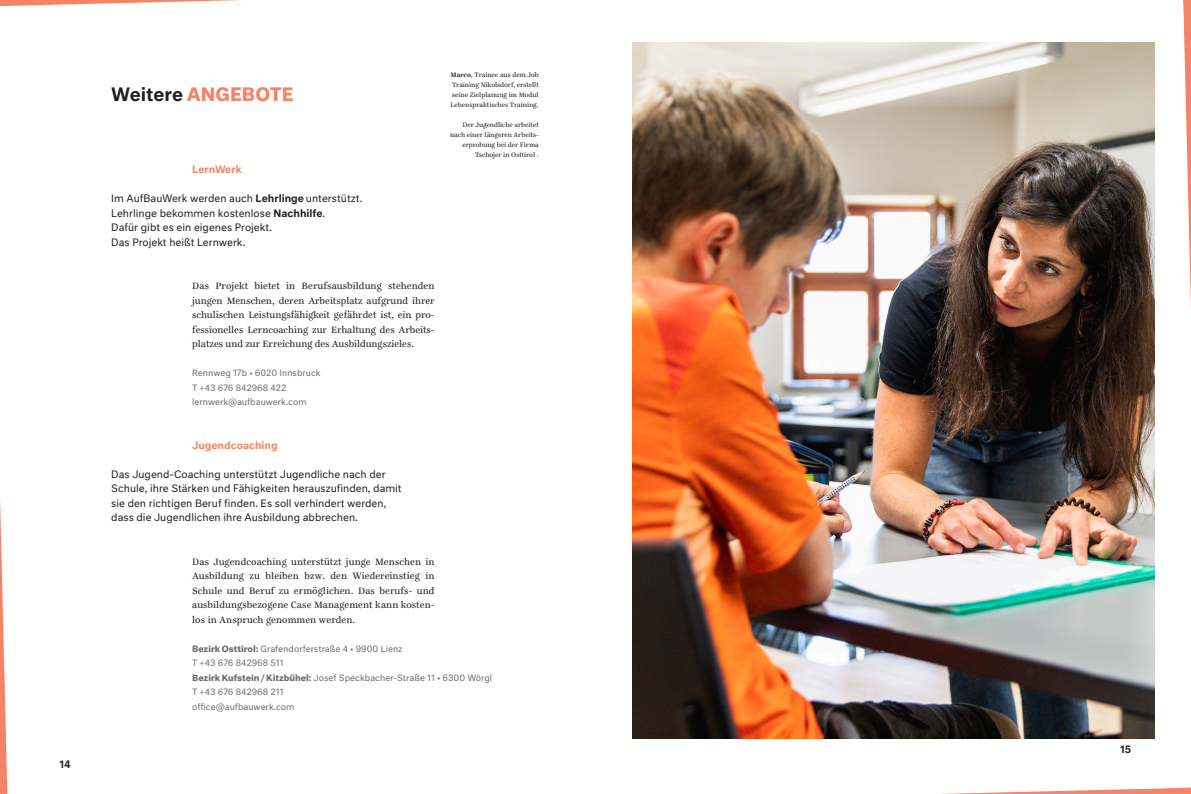
<style>
.page{position:relative;width:1191px;height:794px;background:#fff}
.page>*{position:absolute;margin:0;border:0;box-sizing:border-box;transform-origin:0 0}
.Überschrift_2{font:700 18px "Neutral";color:#f48465}
.Fließtext{font:10px/14.5px "Ingeborg";color:#231f20;text-align:justify}
.Überschrift_schwarz{font:10px/14.5px "Neutral";color:#231f20}
.Überschrift_orange_M{font:500 10px "Neutral";color:#f48465}
.t1{font:500 10px "Neutral";color:#231f20}
.Kontakt{font:8.5px "Neutral";color:#6c6d70}
.Infotext{font:7px/10px "Ingeborg";color:#231f20;text-align:justify}
.s1{font-weight:500;color:#231f20}
.s2{font-weight:500}
.s3{font-weight:700}
</style>
<div class="page">
<svg style="left:1183px;top:0;width:8px;height:307px"></svg>
<svg style="left:0;top:0;width:242px;height:6px"></svg>
<svg style="left:0;top:499px;width:8px;height:295px"></svg>
<svg style="left:941px;top:787px;width:250px;height:7px"></svg>
<img style="left:632px;top:43px;width:522px;height:695px">
<p class="t1" style="left:60px;top:757px;width:13px">14</p>
<p class="Überschrift_2" style="left:111px;top:82px;width:184px"><span class="s1">Weitere</span> ANGEBOTE</p>
<p class="Überschrift_orange_M" style="left:192px;top:163px;width:51px">LernWerk</p>
<p class="Überschrift_schwarz" style="left:111px;top:191px;width:253px">Im AufBauWerk werden auch <span class="s2">Lehrlinge</span> unterstützt.</p>
<p class="Überschrift_schwarz" style="left:111px;top:205px;width:215px">Lehrlinge bekommen kostenlose <span class="s2">Nachhilfe</span>.</p>
<p class="Überschrift_schwarz" style="left:111px;top:220px;width:162px">Dafür gibt es ein eigenes Projekt.</p>
<p class="Überschrift_schwarz" style="left:111px;top:234px;width:136px">Das Projekt heißt Lernwerk.</p>
<p class="Fließtext" style="left:192px;top:278px;width:244px">Das Projekt bietet in Berufsausbildung stehenden jungen Menschen, deren Arbeitsplatz aufgrund ihrer schulischen Leistungsfähigkeit gefährdet ist, ein pro&shy;fessionelles Lerncoaching zur Erhaltung des Arbeits&shy;platzes und zur Erreichung des Ausbildungszieles.</p>
<p class="Kontakt" style="left:192px;top:367px;width:130px">Rennweg 17b • 6020 Innsbruck</p>
<p class="Kontakt" style="left:192px;top:382px;width:96px">T +43 676 842968 422</p>
<p class="Kontakt" style="left:192px;top:396px;width:116px">lernwerk@aufbauwerk.com</p>
<p class="Überschrift_orange_M" style="left:192px;top:438px;width:87px">Jugendcoaching</p>
<p class="Überschrift_schwarz" style="left:111px;top:466px;width:292px">Das Jugend-Coaching unterstützt Jugendliche nach der Schule, ihre Stärken und Fähigkeiten herauszufinden, damit sie den richtigen Beruf finden. Es soll verhindert werden, dass die Jugendlichen ihre Ausbildung abbrechen.</p>
<p class="Fließtext" style="left:192px;top:554px;width:244px">Das Jugendcoaching unterstützt junge Menschen in Ausbildung zu bleiben bzw. den Wiedereinstieg in Schule und Beruf zu ermöglichen. Das berufs- und ausbildungsbezogene Case Management kann kosten&shy;los in Anspruch genommen werden.</p>
<p class="Infotext" style="left:450px;top:70px;width:90px"><span class="s3">Marco</span>, Trainee aus dem Job Training Nikolsdorf, erstellt seine Zielplanung im Modul Lebenspraktisches Training.</p>
<p class="Infotext" style="left:450px;top:120px;width:90px;text-align:right">Der Jugendliche arbeitet nach einer längeren Arbeits&shy;erprobung bei der Firma<br>Tschojer in Osttirol .</p>
<p class="Kontakt" style="left:192px;top:643px;width:212px"><span class="s3">Bezirk Osttirol:</span> Grafendorferstraße 4 • 9900 Lienz</p>
<p class="Kontakt" style="left:192px;top:657px;width:93px">T +43 676 842968 511</p>
<p class="Kontakt" style="left:192px;top:672px;width:301px"><span class="s3">Bezirk Kufstein / Kitzbühel:</span> Josef Speckbacher-Straße 11 • 6300 Wörgl</p>
<p class="Kontakt" style="left:192px;top:686px;width:93px">T +43 676 842968 211</p>
<p class="Kontakt" style="left:192px;top:701px;width:104px">office@aufbauwerk.com</p>
<p class="t1" style="left:1120px;top:743px;width:13px">15</p>
</div>
